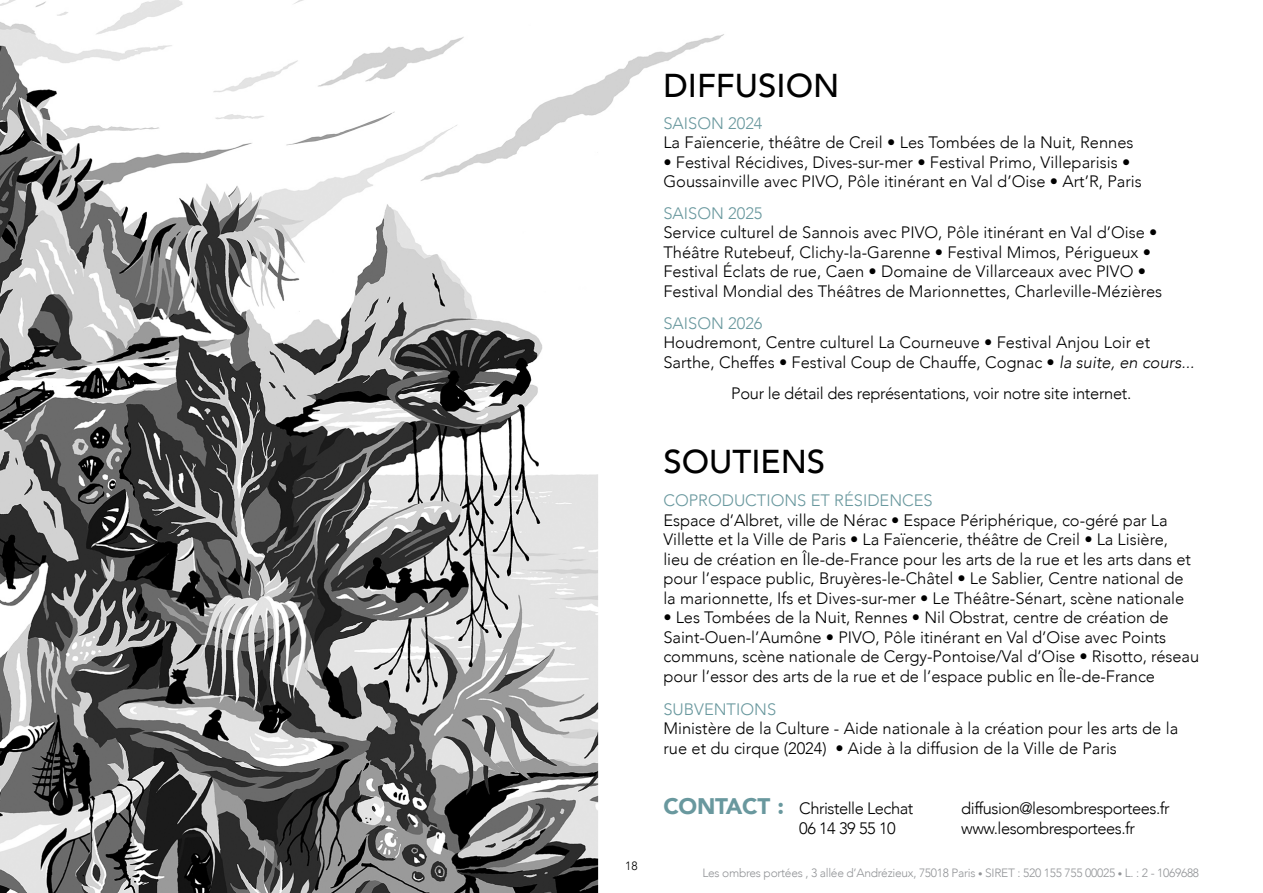
<style>
.page{position:relative;width:1263px;height:893px;background:#fff}
.page>*{position:absolute;margin:0;border:0;box-sizing:border-box;transform-origin:0 0}
.t1{font:500 33px "Avenir";color:#000}
.t2{font:300 16.5px/19.5px "Avenir";letter-spacing:-.005em;color:#000}
.t3{font:300 16.5px "Avenir";letter-spacing:-.03em;color:#000}
.t4{font:300 16.5px "Avenir";color:#69989e}
.t5{font:300 12px "Avenir";letter-spacing:-.025em;color:#939598}
.t6{font:300 12px "Avenir";color:#000}
.s1{font-style:italic}
.s2{font-weight:900;font-size:22.5px;color:#69989e}
.s3{font-size:9px}
</style>
<div class="page">
<img style="left:0;top:0;width:724px;height:893px">
<p class="t6" style="left:625px;top:858px;width:14px">18</p>
<h1 class="t1" style="left:663px;top:57px;width:177px">DIFFUSION</h1>
<p class="t4" style="left:663px;top:113px;width:101px">SAISON 2024</p>
<p class="t2" style="left:663px;top:133px;width:472px">La Faïencerie, théâtre de Creil • Les Tombées de la Nuit, Rennes</p>
<p class="t2" style="left:663px;top:152px;width:480px">• Festival Récidives, Dives-sur-mer • Festival Primo, Villeparisis •<br>Goussainville avec PIVO, Pôle itinérant en Val d’Oise • Art’R, Paris</p>
<p class="t4" style="left:663px;top:203px;width:101px">SAISON 2025</p>
<p class="t2" style="left:663px;top:223px;width:500px">Service culturel de Sannois avec PIVO, Pôle itinérant en Val d’Oise • Théâtre Rutebeuf, Clichy-la-Garenne • Festival Mimos, Périgueux • Festival Éclats de rue, Caen • Domaine de Villarceaux avec PIVO • Festival Mondial des Théâtres de Marionnettes, Charleville-Mézières</p>
<p class="t4" style="left:663px;top:313px;width:101px">SAISON 2026</p>
<p class="t2" style="left:663px;top:333px;width:532px">Houdremont, Centre culturel La Courneuve • Festival Anjou Loir et<br>Sarthe, Cheffes • Festival Coup de Chauffe, Cognac • <span class="s1">la suite, en cours...</span></p>
<p class="t2" style="left:731px;top:384px;width:401px">Pour le détail des représentations, voir notre site internet.</p>
<h1 class="t1" style="left:663px;top:433px;width:163px">SOUTIENS</h1>
<p class="t4" style="left:663px;top:491px;width:271px">COPRODUCTIONS ET RÉSIDENCES</p>
<p class="t2" style="left:663px;top:510px;width:529px">Espace d’Albret, ville de Nérac • Espace Périphérique, co-géré par La Villette et la Ville de Paris • La Faïencerie, théâtre de Creil • La Lisière, lieu de création en Île-de-France pour les arts de la rue et les arts dans et pour l’espace public, Bruyères-le-Châtel • Le Sablier, Centre national de la marionnette, Ifs et Dives-sur-mer • Le Théâtre-Sénart, scène nationale</p>
<p class="t2" style="left:663px;top:608px;width:537px">• Les Tombées de la Nuit, Rennes • Nil Obstrat, centre de création de Saint-Ouen-l’Aumône • PIVO, Pôle itinérant en Val d’Oise avec Points communs, scène nationale de Cergy-Pontoise/Val d’Oise • Risotto, réseau pour l’essor des arts de la rue et de l’espace public en Île-de-France</p>
<p class="t4" style="left:663px;top:699px;width:114px">SUBVENTIONS</p>
<p class="t2" style="left:663px;top:719px;width:516px">Ministère de la Culture - Aide nationale à la création pour les arts de la rue et du cirque (2024) • Aide à la diffusion de la Ville de Paris</p>
<p class="t3" style="left:663px;top:799px;width:251px"><span class="s2">CONTACT :</span> Christelle Lechat</p>
<p class="t3" style="left:961px;top:799px;width:210px">diffusion@lesombresportees.fr</p>
<p class="t2" style="left:799px;top:818px;width:98px">06 14 39 55 10</p>
<p class="t3" style="left:961px;top:818px;width:175px">www.lesombresportees.fr</p>
<p class="t5" style="left:702px;top:866px;width:498px">Les ombres portées , 3 allée d’Andrézieux, 75018 Paris <span class="s3">•</span> SIRET : 520 155 755 00025 <span class="s3">•</span> L. : 2 - 1069688</p>
</div>
